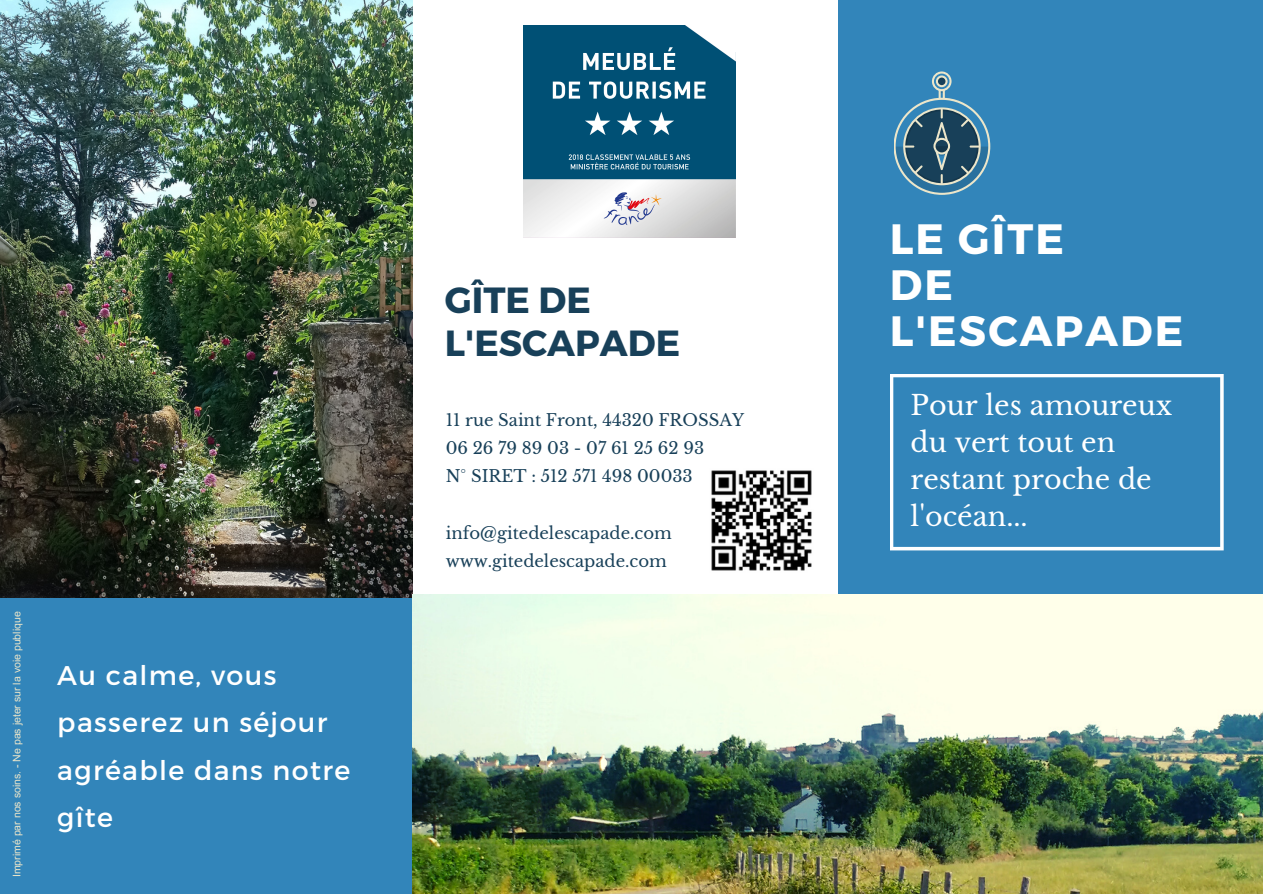
<style>
.page{position:relative;width:1263px;height:894px;background:#fff}
.page>*{position:absolute;margin:0;border:0;box-sizing:border-box;transform-origin:0 0}
.t1{font:700 42.45px "Montserrat";letter-spacing:.05em;color:#fff}
.t2{font:700 36.3px/42.6px "Montserrat";color:#184059}
.t3{font:27px/37px "Libre Baskerville";color:#fff}
.t4{font:27px/47.2px "Montserrat";letter-spacing:.05em;color:#fff}
.t5{font:16.5px "Libre Baskerville";color:#184059}
.t6{font:10.5px "Arial MT Pro";color:#ece6ca}
</style>
<div class="page">
<div style="left:0;top:0;width:1263px;height:893px;background:#3285ba"></div>
<div style="left:413px;top:0;width:425px;height:671px;background:#fff"></div>
<img style="left:0;top:0;width:413px;height:597px">
<img style="left:413px;top:594px;width:850px;height:299px">
<svg style="left:894px;top:71px;width:96px;height:124px"></svg>
<img style="left:711px;top:470px;width:101px;height:101px">
<img style="left:524px;top:26px;width:211px;height:211px">
<svg style="left:890px;top:374px;width:334px;height:176px"></svg>
<p class="t6" style="left:13px;top:877px;width:267px;rotate:-90deg">Imprimé par nos soins. - Ne pas jeter sur la voie publique</p>
<p class="t4" style="left:57px;top:650px;width:294px">Au calme, vous passerez un séjour agréable dans notre gîte</p>
<p class="t2" style="left:445px;top:277px;width:237px">GÎTE DE<br>L'ESCAPADE</p>
<p class="t5" style="left:446px;top:410px;width:300px">11 rue Saint Front, 44320 FROSSAY</p>
<p class="t5" style="left:446px;top:438px;width:260px">06 26 79 89 03 - 07 61 25 62 93</p>
<p class="t5" style="left:446px;top:466px;width:249px">N° SIRET : 512 571 498 00033</p>
<p class="t5" style="left:446px;top:522px;width:228px">info@gitedelescapade.com</p>
<p class="t5" style="left:446px;top:550px;width:223px">www.gitedelescapade.com</p>
<p class="t1" style="left:890px;top:212px;width:176px">LE GÎTE</p>
<p class="t1" style="left:890px;top:257px;width:65px">DE</p>
<p class="t1" style="left:890px;top:303px;width:295px">L'ESCAPADE</p>
<p class="t3" style="left:911px;top:386px;width:263px">Pour les amoureux du vert tout en restant proche de l'océan...</p>
</div>
